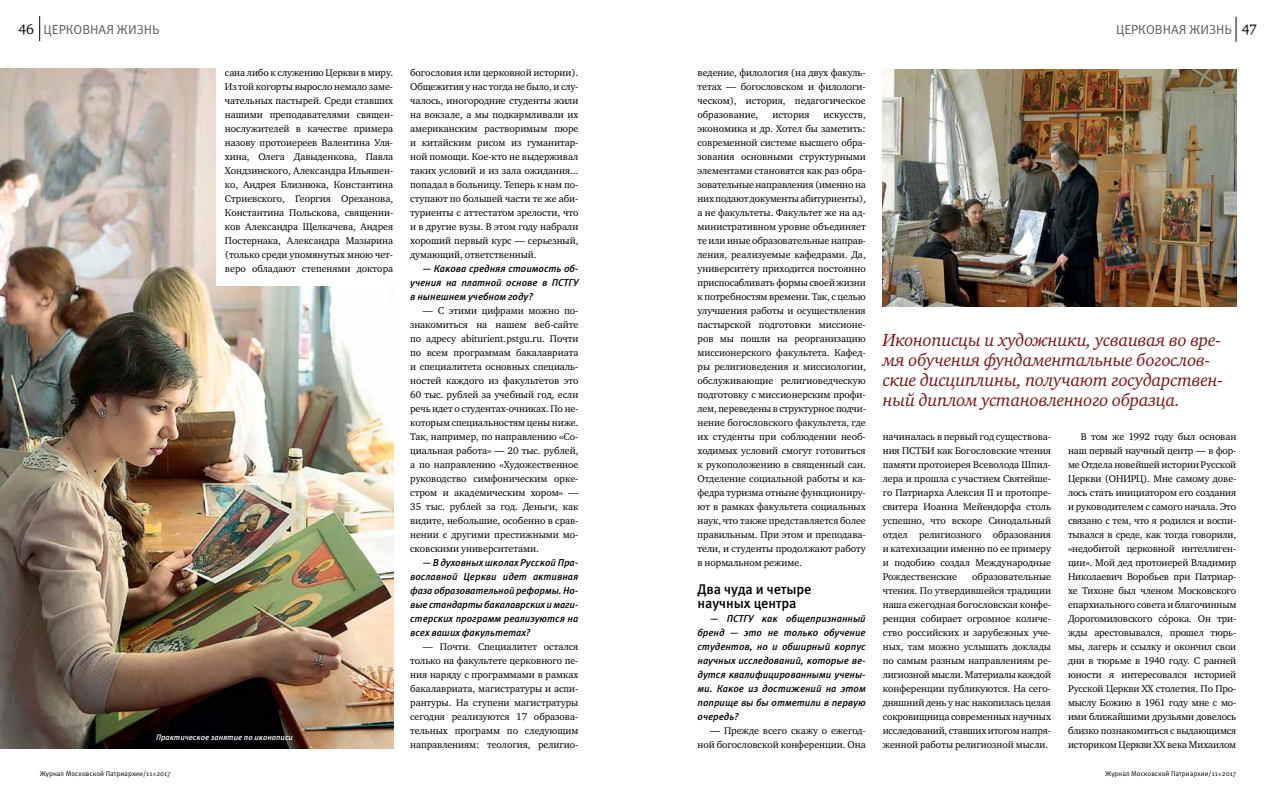
<style>
.page{position:relative;width:1276px;height:794px;background:#fff}
.page>*{position:absolute;margin:0;border:0;box-sizing:border-box;transform-origin:0 0}
.t1{font:italic 18px/20px "Charter ITC";letter-spacing:-.015em;color:#7f1416}
.t2{font:500 14px/14px "Meta Pro";letter-spacing:-.005em;color:#000}
.t3{font:14px "Charter ITC";color:#000}
.t4{font:13px "Meta Pro";letter-spacing:-.005em;color:#58595b}
.t5{font:10px/14px "Charter ITC";letter-spacing:-.005em;color:#000;text-align:justify}
.t6{font:italic 500 10px/14px "Meta Pro";letter-spacing:-.005em;color:#000;text-align:justify}
.t7{font:italic 500 8px "Meta Pro";letter-spacing:-.005em;color:#fff}
.t8{font:7px "Meta Pro";color:#000}
</style>
<div class="page">
<svg style="left:39px;top:16px;width:1px;height:25px"></svg>
<svg style="left:1235px;top:17px;width:1px;height:25px"></svg>
<img style="left:0;top:69px;width:393px;height:679px">
<div style="left:216px;top:54px;width:184px;height:232px;background:#fff"></div>
<img style="left:883px;top:69px;width:353px;height:237px">
<h2 class="t3" style="left:19px;top:20px;width:17px">46</h2>
<h2 class="t3" style="left:1242px;top:20px;width:17px">47</h2>
<h3 class="t4" style="left:44px;top:21px;width:117px">ЦЕРКОВНАЯ ЖИЗНЬ</h3>
<h3 class="t4" style="left:1116px;top:21px;width:117px">ЦЕРКОВНАЯ ЖИЗНЬ</h3>
<p class="t5" style="left:697px;top:65px;width:170px">ведение, филология (на двух факуль&shy;тетах — богословском и филологи&shy;ческом), история, педагогическое образование,</p>
<p class="t5" style="left:225px;top:65px;width:170px">сана либо к служению Церкви в миру.<br>Из той когорты выросло немало заме&shy;чательных пастырей. Среди ставших нашими преподавателями священ&shy;нослужителей в качестве примера назову протоиереев Валентина Уля&shy;хина, Олега Давыденкова, Павла Хондзинского, Александра Ильяшен&shy;ко, Андрея Близнюка, Константина Стриевского, Георгия Ореханова, Константина Польскова, священни&shy;ков Александра Щелкачева, Андрея Постернака, Александра Мазырина (только среди упомянутых мною чет&shy;веро обладают степенями доктора</p>
<p class="t5" style="left:410px;top:65px;width:170px">богословия или церковной истории).<br>Общежития у нас тогда не было, и слу&shy;чалось, иногородние студенты жили на вокзале, а мы подкармливали их американским растворимым пюре и китайским рисом из гуманитар&shy;ной помощи. Кое-кто не выдерживал таких условий и из зала ожидания... попадал в больницу. Теперь к нам по&shy;ступают по большей части те же аби&shy;туриенты с аттестатом зрелости, что и в другие вузы. В этом году набрали хороший первый курс — серьезный, думающий, ответственный.</p>
<p class="t5" style="left:697px;top:107px;width:170px;text-indent:126px">искусств, экономика и др. Хотел бы заметить: современной системе высшего обра&shy;зования основными структурными элементами становятся как раз обра&shy;зовательные направления (именно на них подают документы абитуриенты), а не факультеты. Факультет же на ад&shy;министративном уровне объединяет те или иные образовательные направ&shy;ления, реализуемые кафедрами. Да, университету приходится постоянно приспосабливать формы своей жизни к потребностям времени. Так, с целью улучшения работы и осуществления пастырской подготовки миссионе&shy;ров мы пошли на реорганизацию миссионерского факультета. Кафед&shy;ры религиоведения и миссиологии, обслуживающие религиоведческую подготовку с миссионерским профи&shy;лем, переведены в структурное подчи&shy;нение богословского факультета, где их студенты при соблюдении необ&shy;ходимых условий смогут готовиться к рукоположению в священный сан.<br>Отделение социальной работы и ка&shy;федра туризма отныне функциониру&shy;ют в рамках факультета социальных наук, что также представляется более правильным. При этом и преподава&shy;тели, и студенты продолжают работу в нормальном режиме.</p>
<h2 class="t2" style="left:697px;top:582px;width:115px">Два чуда и четыре научных центра</h2>
<p class="t6" style="left:697px;top:612px;width:170px;text-indent:13px">— ПСТГУ как общепризнанный бренд — это не только обучение студентов, но и обширный корпус научных исследований, которые ве&shy;дутся квалифицированными учены&shy;ми. Какое из достижений на этом поприще вы бы отметили в первую очередь?</p>
<p class="t5" style="left:697px;top:723px;width:170px;text-align:right">— Прежде всего скажу о ежегод&shy;ной богословской конференции. Она</p>
<p class="t5" style="left:772px;top:107px;width:39px">история</p>
<p class="t6" style="left:410px;top:262px;width:170px;text-indent:13px">— Какова средняя стоимость об&shy;учения на платной основе в ПСТГУ в нынешнем учебном году?</p>
<p class="t5" style="left:410px;top:303px;width:170px;text-indent:13px">— С этими цифрами можно по&shy;знакомиться на нашем веб-сайте по адресу abiturient.pstgu.ru. Почти по всем программам бакалавриата и специалитета основных специаль&shy;ностей каждого из факультетов это 60 тыс. рублей за учебный год, если речь идет о студентах-очниках. По не&shy;которым специальностям цены ниже.<br>Так, например, по направлению «Со&shy;циальная работа» — 20 тыс. рублей, а по направлению «Художественное руководство симфоническим орке&shy;стром и академическим хором» — 35 тыс. рублей за год. Деньги, как видите, небольшие, особенно в срав&shy;нении с другими престижными мо&shy;сковскими университетами.</p>
<p class="t6" style="left:410px;top:556px;width:170px;text-indent:13px">— В духовных школах Русской Пра&shy;вославной Церкви идет активная фаза образовательной реформы. Но&shy;вые стандарты бакалаврских и маги&shy;стерских программ реализуются на всех ваших факультетах?</p>
<p class="t5" style="left:410px;top:639px;width:170px;text-indent:13px">— Почти. Специалитет остался только на факультете церковного пе&shy;ния наряду с программами в рамках бакалавриата, магистратуры и аспи&shy;рантуры. На ступени магистратуры сегодня реализуются 17 образова&shy;тельных программ по следующим направлениям: теология, религио-</p>
<h1 class="t1" style="left:883px;top:330px;width:342px">Иконописцы и художники, усваивая во вре&shy;мя обучения фундаментальные богослов&shy;ские дисциплины, получают государствен&shy;ный диплом установленного образца.</h1>
<p class="t5" style="left:1068px;top:429px;width:170px;text-indent:13px">В том же 1992 году был основан наш первый научный центр — в фор&shy;ме Отдела новейшей истории Русской Церкви (ОНИРЦ). Мне самому дове&shy;лось стать инициатором его создания и руководителем с самого начала. Это связано с тем, что я родился и воспи&shy;тывался в среде, как тогда говорили, «недобитой церковной интеллиген&shy;ции». Мой дед протоиерей Владимир Николаевич Воробьев при Патриар&shy;хе Тихоне был членом Московского епархиального совета и благочинным Дорогомиловского со́рока. Он три&shy;жды арестовывался, прошел тюрь&shy;мы, лагерь и ссылку и окончил свои дни в тюрьме в 1940 году. С ранней юности я интересовался историей Русской Церкви ХХ столетия. По Про&shy;мыслу Божию в 1961 году мне с мо&shy;ими ближайшими друзьями довелось близко познакомиться с выдающимся историком Церкви XX века Михаилом</p>
<p class="t5" style="left:883px;top:429px;width:170px">начиналась в первый год существова&shy;ния ПСТБИ как Богословские чтения памяти протоиерея Всеволода Шпил&shy;лера и прошла с участием Святейше&shy;го Патриарха Алексия II и протопре&shy;свитера Иоанна Мейендорфа столь успешно, что вскоре Синодальный отдел религиозного образования и катехизации именно по ее примеру и подобию создал Международные Рождественские</p>
<p class="t5" style="left:883px;top:569px;width:170px;text-indent:89px">образовательные чтения. По утвердившейся традиции наша ежегодная богословская конфе&shy;ренция собирает огромное количе&shy;ство российских и зарубежных уче&shy;ных, там можно услышать доклады по самым разным направлениям ре&shy;лигиозной мысли. Материалы каждой конференции публикуются. На сего&shy;дняшний день у нас накопилась целая сокровищница современных научных исследований, ставших итогом напря&shy;женной работы религиозной мысли.</p>
<p class="t7" style="left:156px;top:732px;width:138px">Практическое занятие по иконописи</p>
<p class="t8" style="left:40px;top:769px;width:133px">Журнал Московской Патриархии/11 2017</p>
<p class="t8" style="left:1105px;top:769px;width:133px">Журнал Московской Патриархии/11 2017</p>
</div>
